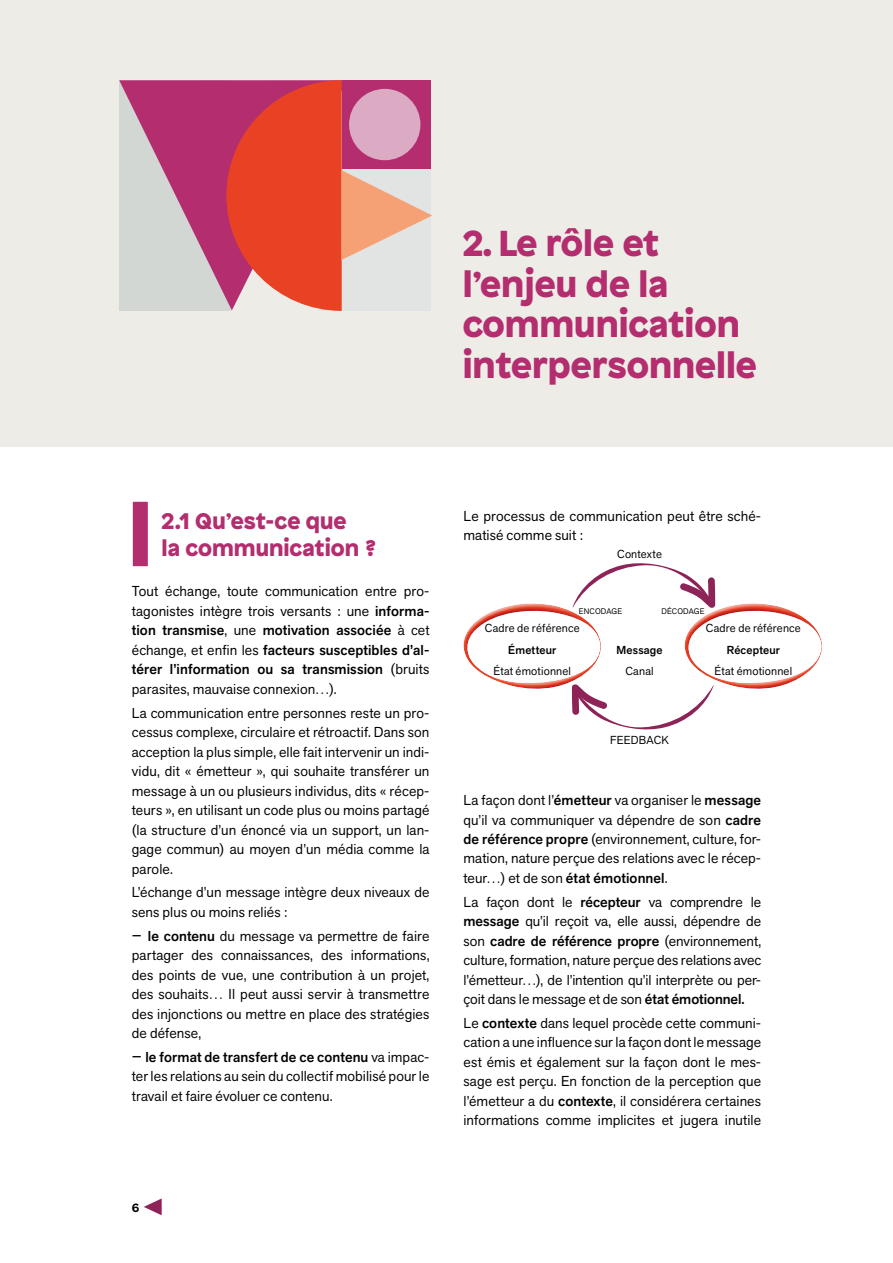
<style>
.page{position:relative;width:893px;height:1263px;background:#fff}
.page>*{position:absolute;margin:0;border:0;box-sizing:border-box;transform-origin:0 0}
.t1{font:900 36px/40.5px "Patron";color:#b32d6f}
.t2{font:900 22.5px/27px "Patron";color:#b32d6f}
.t3{font:14.25px/19.5px "Akzid Grtsk Next";letter-spacing:.005em;color:#000;text-align:justify}
.t4{font:700 12px "Patron";color:#000}
.t5{font:11.55px "Akzid Grtsk Next";letter-spacing:.015em;color:#000}
.t6{font:500 11.55px "Akzid Grtsk Next";letter-spacing:.015em;color:#000}
.t7{font:8.1px "Akzid Grtsk Next";letter-spacing:.025em;color:#000}
.s1{font-weight:500}
.s2{font-size:18px}
.s3{color:#8d2357}
</style>
<div class="page">
<div style="left:0;top:0;width:893px;height:446px;background:#edece7"></div>
<svg style="left:119px;top:80px;width:107px;height:230px;fill:#d2d7d3"></svg>
<svg style="left:226px;top:80px;width:206px;height:231px"></svg>
<div style="left:133px;top:502px;width:15px;height:64px;background:#b32d6f"></div>
<svg style="left:463px;top:563px;width:359px;height:167px"></svg>
<h1 class="t1" style="left:463px;top:220px;width:296px">2. Le rôle et l’enjeu de la communication interpersonnelle</h1>
<h2 class="t2" style="left:162px;top:505px;width:216px">2.1 Qu’est-ce que<br>la communication ?</h2>
<p class="t3" style="left:132px;top:581px;width:299px">Tout échange, toute communication entre pro&shy;tagonistes intègre trois versants : une <span class="s1">informa&shy;tion transmise</span>, une <span class="s1">motivation associée</span> à cet échange, et enfin les <span class="s1">facteurs susceptibles d’al&shy;térer l’information ou sa transmission</span> (bruits parasites, mauvaise connexion…).</p>
<p class="t3" style="left:132px;top:703px;width:299px">La communication entre personnes reste un pro&shy;cessus complexe, circulaire et rétroactif. Dans son acception la plus simple, elle fait intervenir un indi&shy;vidu, dit « émetteur », qui souhaite transférer un message à un ou plusieurs individus, dits « récep&shy;teurs », en utilisant un code plus ou moins partagé (la structure d’un énoncé via un support, un lan&shy;gage commun) au moyen d’un média comme la parole.</p>
<p class="t3" style="left:132px;top:882px;width:299px">L’échange d’un message intègre deux niveaux de sens plus ou moins reliés :</p>
<p class="t3" style="left:132px;top:926px;width:299px"><span class="s2">–</span> <span class="s1">le contenu</span> du message va permettre de faire partager des connaissances, des informations, des points de vue, une contribution à un projet, des souhaits… Il peut aussi servir à transmettre des injonctions ou mettre en place des stratégies de défense,</p>
<p class="t3" style="left:132px;top:1047px;width:299px"><span class="s2">–</span> <span class="s1">le format de transfert de ce contenu</span> va impac&shy;ter les relations au sein du collectif mobilisé pour le travail et faire évoluer ce contenu.</p>
<p class="t4" style="left:132px;top:1198px;width:34px">6 <span class="s3">▼</span></p>
<p class="t3" style="left:463px;top:506px;width:299px">Le processus de communication peut être sché&shy;matisé comme suit :</p>
<p class="t5" style="left:617px;top:546px;width:46px">Contexte</p>
<p class="t7" style="left:579px;top:606px;width:45px">ENCODAGE</p>
<p class="t7" style="left:661px;top:606px;width:45px">DÉCODAGE</p>
<p class="t5" style="left:485px;top:621px;width:96px">Cadre de référence</p>
<p class="t6" style="left:508px;top:642px;width:50px">Émetteur</p>
<p class="t5" style="left:493px;top:663px;width:79px">État émotionnel</p>
<p class="t6" style="left:616px;top:642px;width:48px">Message</p>
<p class="t5" style="left:625px;top:663px;width:30px">Canal</p>
<p class="t5" style="left:610px;top:732px;width:60px">FEEDBACK</p>
<p class="t5" style="left:706px;top:621px;width:96px">Cadre de référence</p>
<p class="t6" style="left:727px;top:642px;width:55px">Récepteur</p>
<p class="t5" style="left:715px;top:663px;width:79px">État émotionnel</p>
<p class="t3" style="left:463px;top:790px;width:299px">La façon dont l’<span class="s1">émetteur</span> va organiser le <span class="s1">message </span>qu’il va communiquer va dépendre de son <span class="s1">cadre de référence propre</span> (environnement, culture, for&shy;mation, nature perçue des relations avec le récep&shy;teur…) et de son <span class="s1">état émotionnel</span>.</p>
<p class="t3" style="left:463px;top:892px;width:299px">La façon dont le <span class="s1">récepteur</span> va comprendre le <span class="s1">message</span> qu’il reçoit va, elle aussi, dépendre de son <span class="s1">cadre de référence propre</span> (environnement, culture, formation, nature perçue des relations avec l’émetteur…), de l’intention qu’il interprète ou per&shy;çoit dans le message et de son <span class="s1">état émotionnel.</span></p>
<p class="t3" style="left:463px;top:1013px;width:299px">Le <span class="s1">contexte</span> dans lequel procède cette communi&shy;cation a une influence sur la façon dont le message est émis et également sur la façon dont le mes&shy;sage est perçu. En fonction de la perception que l’émetteur a du <span class="s1">contexte</span>, il considérera certaines informations comme implicites et jugera inutile</p>
</div>
